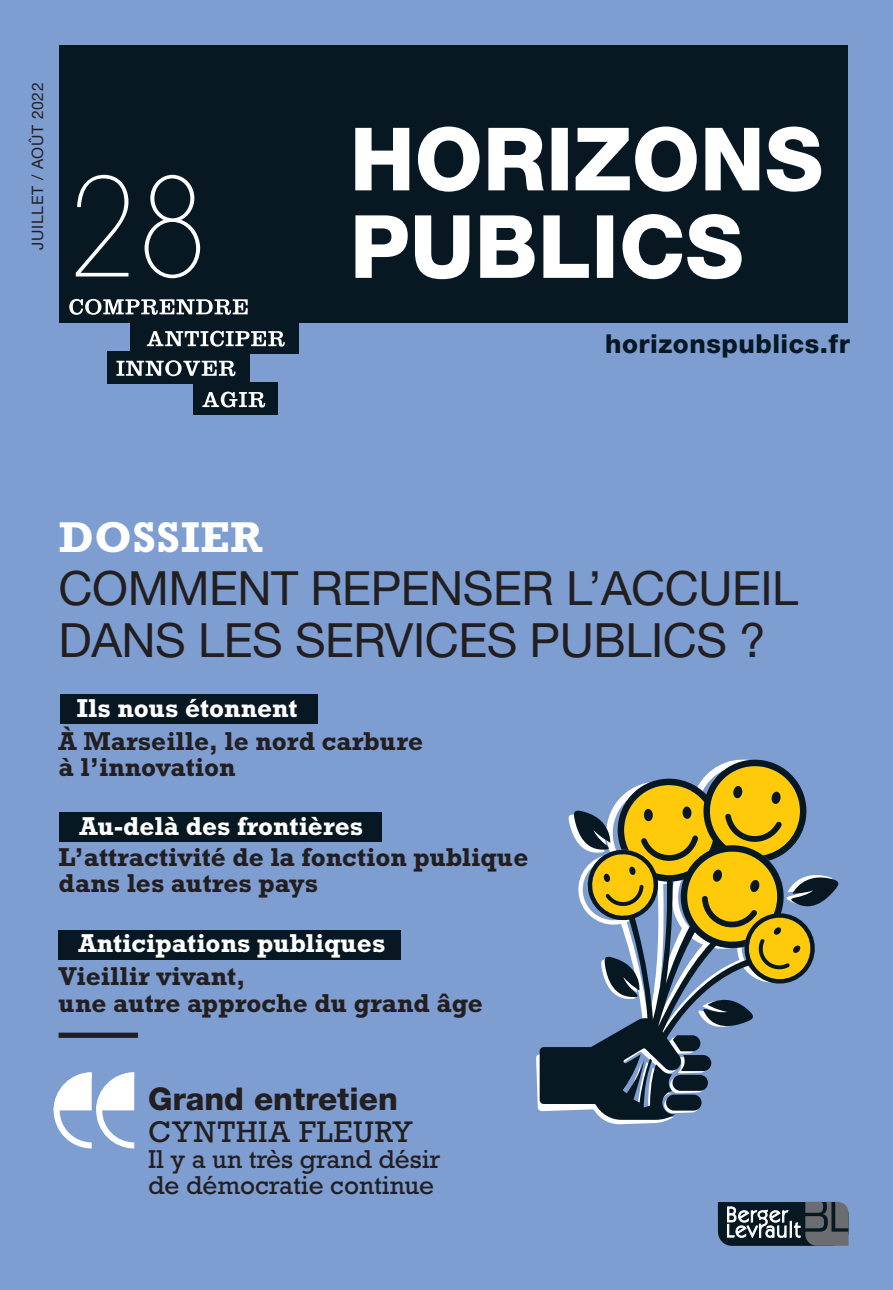
<style>
.page{position:relative;width:893px;height:1290px;background:#7e9ed2}
.page>*{position:absolute;margin:0;border:0;box-sizing:border-box;transform-origin:0 0}
.t1{font:200 condensed 135.1px "ITC Avant Garde Std";color:#fff}
.t2{font:47.25px/52.5px "Helvetica Neue LT Std";letter-spacing:-.01em;color:#231f20}
.t3{font:700 43.75px "Rockwell Std";letter-spacing:.02em;color:#fff}
.t4{font:800 31.5px "Helvetica Neue LT Std";color:#231f20}
.t5{font:28px "Rockwell";letter-spacing:.02em;color:#231f20}
.t6{font:700 26.25px/26.2px "Rockwell Std";color:#231f20}
.t7{font:700 26.25px "Rockwell Std";color:#fff}
.t8{font:26.25px/26.2px "Rockwell Std";color:#231f20}
.t9{font:800 26.07px "Helvetica Neue LT Std";letter-spacing:.02em;color:#071822}
.t10{font:15.75px "Helvetica Neue LT Std";letter-spacing:.04em;color:#231f20}
</style>
<div class="page">
<svg style="left:54px;top:1072px;width:80px;height:76px"></svg>
<div style="left:59px;top:1032px;width:79px;height:6px;background:#231f20"></div>
<div style="left:59px;top:930px;width:342px;height:30px;background:#071822"></div>
<svg style="left:536px;top:1050px;width:132px;height:74px"></svg>
<svg style="left:818px;top:875px;width:21px;height:29px"></svg>
<svg style="left:540px;top:759px;width:278px;height:361px"></svg>
<div style="left:60px;top:45px;width:788px;height:277px;background:#071822"></div>
<div style="left:130px;top:322px;width:169px;height:32px;background:#071822"></div>
<svg style="left:147px;top:331px;width:138px;height:16px"></svg>
<div style="left:107px;top:351px;width:142px;height:32px;background:#071822"></div>
<svg style="left:116px;top:360px;width:119px;height:16px"></svg>
<div style="left:193px;top:382px;width:85px;height:32px;background:#071822"></div>
<svg style="left:202px;top:392px;width:63px;height:15px"></svg>
<svg style="left:69px;top:299px;width:179px;height:16px"></svg>
<svg style="left:718px;top:1202px;width:131px;height:44px;background:#475259"></svg>
<svg style="left:355px;top:214px;width:387px;height:65px"></svg>
<svg style="left:355px;top:127px;width:466px;height:65px"></svg>
<div style="left:60px;top:694px;width:257px;height:30px;background:#071822"></div>
<div style="left:60px;top:812px;width:322px;height:30px;background:#071822"></div>
<p class="t10" style="left:28px;top:250px;width:169px;rotate:-90deg">JUILLET / AOÛT 2022</p>
<h1 class="t1" style="left:71px;top:149px;width:137px">28</h1>
<p class="t9" style="left:605px;top:328px;width:246px">horizonspublics.fr</p>
<h3 class="t3" style="left:59px;top:511px;width:205px">DOSSIER</h3>
<h2 class="t2" style="left:59px;top:561px;width:741px">COMMENT REPENSER L’ACCUEIL<br>DANS LES SERVICES PUBLICS ?</h2>
<p class="t7" style="left:77px;top:693px;width:222px">Ils nous étonnent</p>
<p class="t6" style="left:59px;top:727px;width:366px">À Marseille, le nord carbure à l’innovation</p>
<p class="t7" style="left:79px;top:810px;width:285px">Au-delà des frontières</p>
<p class="t6" style="left:59px;top:844px;width:471px">L’attractivité de la fonction publique dans les autres pays</p>
<p class="t7" style="left:78px;top:928px;width:308px">Anticipations publiques</p>
<p class="t6" style="left:59px;top:963px;width:426px">Vieillir vivant,<br>une autre approche du grand âge</p>
<p class="t4" style="left:148px;top:1080px;width:251px">Grand entretien</p>
<p class="t5" style="left:148px;top:1114px;width:267px">CYNTHIA FLEURY</p>
<p class="t8" style="left:148px;top:1146px;width:294px">Il y a un très grand désir de démocratie continue</p>
</div>
